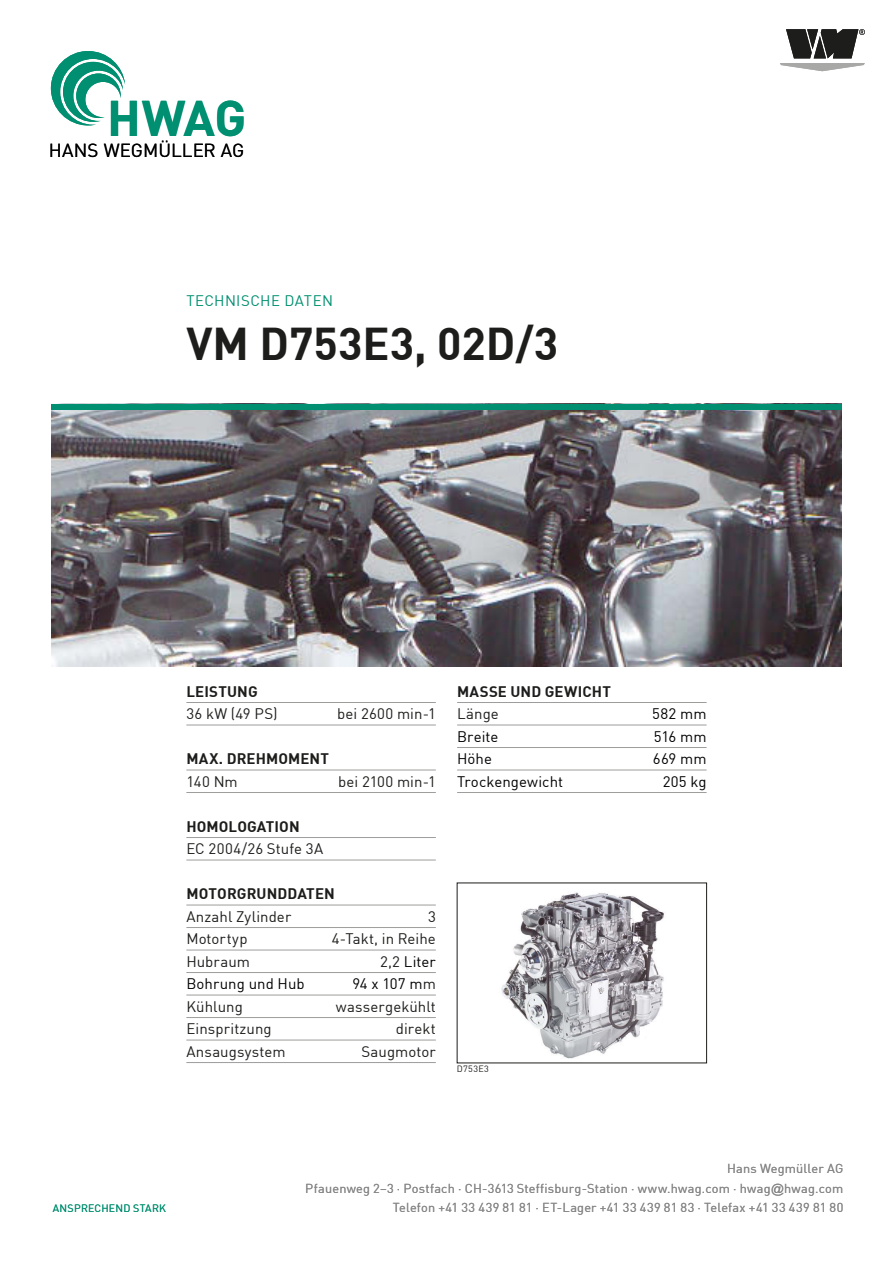
<style>
.page{position:relative;width:893px;height:1263px;background:#fff}
.page>*{position:absolute;margin:0;border:0;box-sizing:border-box;transform-origin:0 0}
.t1{font:700 49.35px "DIN";color:#008f70}
.t2{font:700 45px "DIN";color:#1d1d1b}
.t3{font:18.75px "DIN";letter-spacing:.005em;color:#010000}
.t4{font:15px "DIN";letter-spacing:.005em;color:#1d1d1b}
.t5{font:15px "DIN";letter-spacing:.005em;color:#010000}
.t6{font:700 15px "DIN";letter-spacing:.01em;color:#1d1d1b}
.t7{font:15px "DIN";color:#008f70}
.t8{font:12.75px/19.5px "DIN";letter-spacing:.015em;color:#878787;text-align:right}
.t9{font:10.5px "DIN";letter-spacing:.025em;color:#008f70}
.t10{font:9px "DIN";letter-spacing:.04em;color:#1d1d1b}
.s1{color:#1d1d1b}
</style>
<div class="page">
<img style="left:495px;top:882px;width:179px;height:182px">
<img style="left:51px;top:410px;width:790px;height:256px">
<div style="left:51px;top:404px;width:791px;height:6px;background:#008f70"></div>
<svg style="left:51px;top:51px;width:74px;height:74px"></svg>
<svg style="left:780px;top:29px;width:85px;height:42px"></svg>
<hr style="left:457px;top:702px;width:250px;height:1px;background:#9d9d9c">
<hr style="left:457px;top:725px;width:250px;height:1px;background:#9d9d9c">
<hr style="left:457px;top:747px;width:250px;height:1px;background:#9d9d9c">
<hr style="left:457px;top:770px;width:250px;height:1px;background:#9d9d9c">
<hr style="left:457px;top:792px;width:250px;height:1px;background:#9d9d9c">
<hr style="left:186px;top:702px;width:250px;height:1px;background:#9d9d9c">
<hr style="left:186px;top:725px;width:250px;height:1px;background:#9d9d9c">
<hr style="left:186px;top:770px;width:250px;height:1px;background:#9d9d9c">
<hr style="left:186px;top:792px;width:250px;height:1px;background:#9d9d9c">
<hr style="left:186px;top:837px;width:250px;height:1px;background:#9d9d9c">
<hr style="left:186px;top:860px;width:250px;height:1px;background:#9d9d9c">
<hr style="left:186px;top:905px;width:250px;height:1px;background:#9d9d9c">
<hr style="left:186px;top:927px;width:250px;height:1px;background:#9d9d9c">
<hr style="left:186px;top:950px;width:250px;height:1px;background:#9d9d9c">
<hr style="left:186px;top:972px;width:250px;height:1px;background:#9d9d9c">
<hr style="left:186px;top:995px;width:250px;height:1px;background:#9d9d9c">
<hr style="left:186px;top:1017px;width:250px;height:1px;background:#9d9d9c">
<hr style="left:186px;top:1040px;width:250px;height:1px;background:#9d9d9c">
<hr style="left:186px;top:1062px;width:250px;height:1px;background:#9d9d9c">
<h1 class="t1" style="left:107px;top:86px;width:141px">HWAG</h1>
<p class="t3" style="left:49px;top:139px;width:197px">HANS WEGMÜLLER AG</p>
<p class="t7" style="left:186px;top:292px;width:20px">Techn</p>
<p class="t7" style="left:236px;top:292px;width:16px">ische</p>
<p class="t7" style="left:284px;top:292px;width:21px">Daten</p>
<h2 class="t2" style="left:186px;top:315px;width:373px">VM D753E3, 02D/3</h2>
<p class="t6" style="left:186px;top:681px;width:68px">LEISTUNG</p>
<p class="t4" style="left:186px;top:704px;width:93px">36 kW (49 PS)</p>
<p class="t4" style="left:337px;top:704px;width:100px">bei 2600 min-1</p>
<p class="t6" style="left:186px;top:749px;width:144px">MAX. DREHMOMENT</p>
<p class="t4" style="left:186px;top:772px;width:53px">140 Nm</p>
<p class="t4" style="left:338px;top:772px;width:99px">bei 2100 min-1</p>
<p class="t6" style="left:186px;top:816px;width:115px">HOMOLOGATION</p>
<p class="t4" style="left:186px;top:839px;width:138px">EC 2004/26 Stufe 3A</p>
<p class="t6" style="left:186px;top:884px;width:150px">MOTORGRUNDDATEN</p>
<p class="t4" style="left:186px;top:907px;width:106px">Anzahl Zylinder</p>
<p class="t4" style="left:428px;top:907px;width:9px">3</p>
<p class="t4" style="left:186px;top:929px;width:63px">Motortyp</p>
<p class="t4" style="left:332px;top:929px;width:105px">4-Takt, in Reihe</p>
<p class="t4" style="left:186px;top:952px;width:65px">Hubraum</p>
<p class="t5" style="left:380px;top:952px;width:57px"><span class="s1">2,2</span> Liter</p>
<p class="t5" style="left:186px;top:974px;width:120px">Bohrung und Hub</p>
<p class="t5" style="left:352px;top:974px;width:85px">94 x 107 m<span class="s1">m</span></p>
<p class="t4" style="left:186px;top:997px;width:58px">Kühlung</p>
<p class="t4" style="left:336px;top:997px;width:101px">wassergekühlt</p>
<p class="t4" style="left:186px;top:1019px;width:87px">Einspritzung</p>
<p class="t4" style="left:396px;top:1019px;width:41px">direkt</p>
<p class="t4" style="left:186px;top:1042px;width:101px">Ansaugsystem</p>
<p class="t4" style="left:361px;top:1042px;width:76px">Saugmotor</p>
<p class="t6" style="left:457px;top:681px;width:155px">MASSE UND GEWICHT</p>
<p class="t4" style="left:457px;top:704px;width:43px">Länge</p>
<p class="t5" style="left:652px;top:704px;width:56px">582 mm</p>
<p class="t5" style="left:457px;top:727px;width:43px">Breite</p>
<p class="t5" style="left:654px;top:727px;width:54px">516 mm</p>
<p class="t5" style="left:457px;top:749px;width:37px">Höhe</p>
<p class="t5" style="left:653px;top:749px;width:55px">669 mm</p>
<p class="t5" style="left:457px;top:772px;width:107px">Trockengewicht</p>
<p class="t5" style="left:663px;top:772px;width:45px">205 kg</p>
<p class="t10" style="left:457px;top:1063px;width:34px">D753E3</p>
<p class="t8" style="left:305px;top:1159px;width:540px">Hans Wegmüller AG<br>Pfauenweg 2–3 ∙ Postfach ∙ CH-3613 Steffisburg-Station ∙ www.hwag.com ∙ hwag@hwag.com</p>
<p class="t9" style="left:53px;top:1202px;width:115px">ANSPRECHEND STARK</p>
<p class="t8" style="left:393px;top:1198px;width:452px">Telefon +41 33 439 81 81 ∙ ET-Lager +41 33 439 81 83 ∙ Telefax +41 33 439 81 80</p>
</div>
